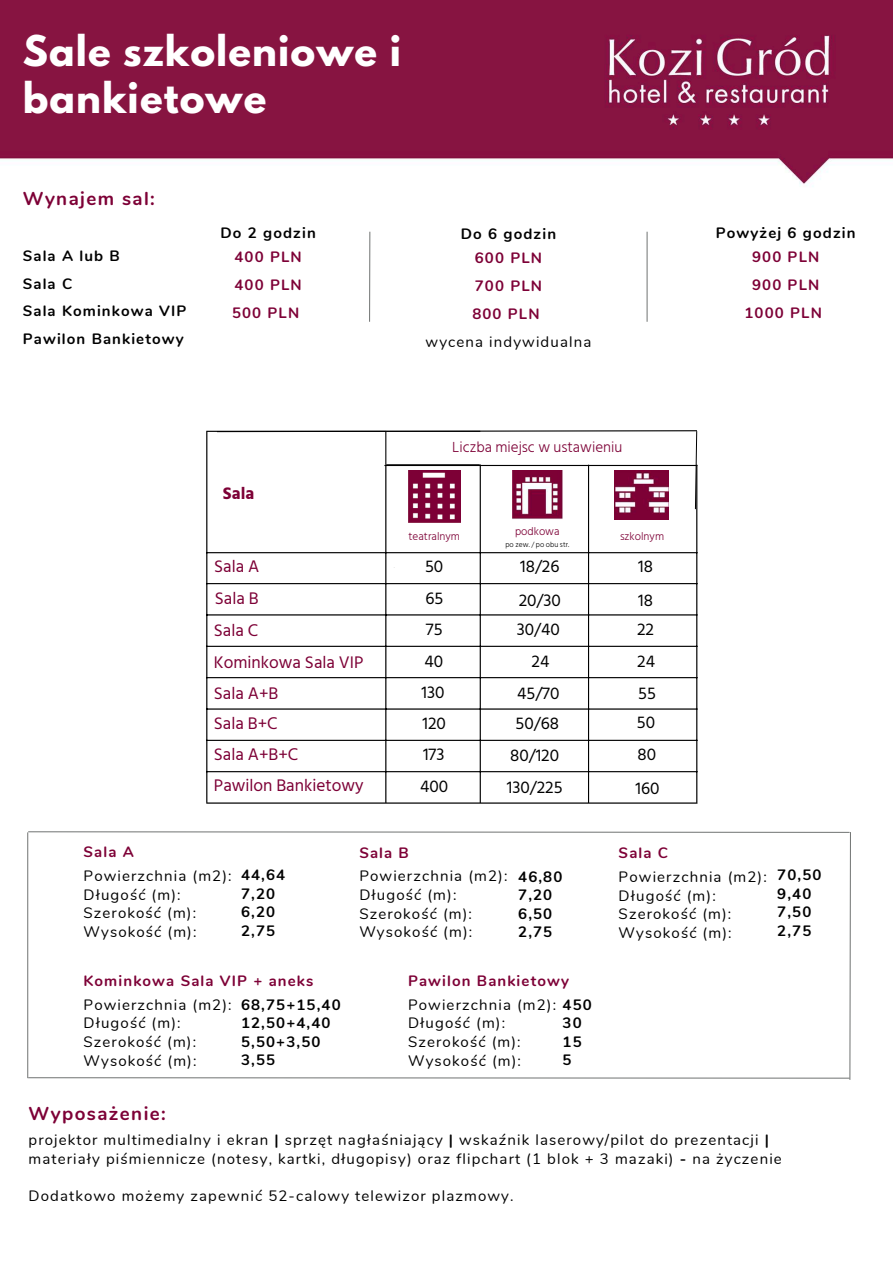
<style>
.page{position:relative;width:893px;height:1263px;background:#fff}
.page>*{position:absolute;margin:0;border:0;box-sizing:border-box;transform-origin:0 0}
.t1{font:700 37.5px/46.7px "League Spartan";letter-spacing:.03em;color:#fff}
.t2{font:700 18.75px "Nunito";letter-spacing:.075em;color:#7d0036}
.t3{font:17.25px/31.3px "Hind Siliguri";color:#000}
.t4{font:17.25px/32px "Hind Siliguri";color:#7d0036}
.t5{font:700 17.25px "Hind Siliguri";color:#7d0036}
.t6{font:15px/18.8px "Nunito";letter-spacing:.075em;color:#000}
.t7{font:700 15px/18.6px "Nunito";letter-spacing:.075em;color:#000}
.t8{font:700 15px/28.1px "Nunito";letter-spacing:.075em;color:#7d0036;text-align:justify}
.t9{font:300 15px "Hind Siliguri";color:#7d0036}
.t10{font:300 11.25px "Hind Siliguri";color:#7d0036}
.t11{font:300 7.5px "Hind Siliguri";color:#000}
.s1{font-weight:400;color:#000}
.s2{color:#000}
.s3{font-weight:700}
</style>
<div class="page">
<img style="left:0;top:0;width:893px;height:187px">
<hr style="left:647px;top:232px;width:1px;height:90px;background:#707372">
<hr style="left:206px;top:432px;width:1px;height:370px;background:#000">
<hr style="left:385px;top:464px;width:1px;height:338px;background:#000">
<hr style="left:480px;top:464px;width:1px;height:338px;background:#000">
<hr style="left:588px;top:465px;width:1px;height:337px;background:#000">
<hr style="left:696px;top:465px;width:1px;height:337px;background:#000">
<hr style="left:206px;top:431px;width:180px;height:1px;background:#000">
<hr style="left:206px;top:552px;width:491px;height:1px;background:#000">
<hr style="left:206px;top:583px;width:491px;height:1px;background:#000">
<hr style="left:206px;top:614px;width:491px;height:1px;background:#000">
<hr style="left:206px;top:646px;width:491px;height:1px;background:#000">
<hr style="left:206px;top:677px;width:491px;height:1px;background:#000">
<hr style="left:206px;top:708px;width:491px;height:1px;background:#000">
<hr style="left:206px;top:740px;width:491px;height:1px;background:#000">
<hr style="left:206px;top:771px;width:491px;height:1px;background:#000">
<hr style="left:206px;top:802px;width:491px;height:1px;background:#000">
<img style="left:408px;top:510px;width:52px;height:12px">
<img style="left:512px;top:510px;width:50px;height:10px">
<img style="left:614px;top:510px;width:54px;height:10px">
<svg style="left:216px;top:430px;width:482px;height:80px"></svg>
<hr style="left:27px;top:832px;width:1px;height:246px;background:#707372">
<svg style="left:28px;top:831px;width:823px;height:249px"></svg>
<svg style="left:369px;top:231px;width:1px;height:91px"></svg>
<h1 class="t1" style="left:23px;top:33px;width:380px">Sale szkoleniowe i bankietowe</h1>
<p class="t2" style="left:23px;top:186px;width:134px">Wynajem sal:</p>
<p class="t7" style="left:23px;top:242px;width:165px;line-height:27.6px">Sala A lub B<br>Sala C<br>Sala Kominkowa VIP<br>Pawilon Bankietowy</p>
<p class="t7" style="left:220px;top:224px;width:97px">Do 2 godzin</p>
<p class="t8" style="left:232px;top:242px;width:71px">400 PLN 400 PLN 500 PLN</p>
<p class="t5" style="left:223px;top:483px;width:33px">Sala</p>
<p class="t4" style="left:214px;top:550px;width:151px">Sala A<br>Sala B<br>Sala C<br>Kominkowa Sala VIP</p>
<p class="t4" style="left:214px;top:677px;width:66px">Sala A+B</p>
<p class="t4" style="left:214px;top:707px;width:65px">Sala B+C</p>
<p class="t4" style="left:214px;top:738px;width:86px">Sala A+B+C</p>
<p class="t4" style="left:214px;top:769px;width:151px">Pawilon Bankietowy</p>
<p class="t7" style="left:461px;top:225px;width:97px">Do 6 godzin</p>
<p class="t8" style="left:472px;top:244px;width:71px">600 PLN 700 PLN 800 PLN</p>
<p class="t6" style="left:425px;top:333px;width:167px">wycena indywidualna</p>
<p class="t9" style="left:452px;top:438px;width:172px">Liczba miejsc w ustawieniu</p>
<p class="t10" style="left:408px;top:530px;width:53px">teatralnym</p>
<p class="t10" style="left:515px;top:524px;width:46px">podkowa</p>
<p class="t11" style="left:505px;top:540px;width:65px">po zew. / po obu str.</p>
<p class="t3" style="left:420px;top:550px;width:30px;text-align:center">50<br>65<br>75<br>40<br>130<br>120<br>173<br>400</p>
<p class="t3" style="left:519px;top:549px;width:44px;line-height:33.7px">18/26<br>20/30</p>
<p class="t3" style="left:517px;top:613px;width:45px">30/40</p>
<p class="t3" style="left:531px;top:645px;width:19px">24</p>
<p class="t3" style="left:517px;top:677px;width:44px">45/70</p>
<p class="t3" style="left:515px;top:708px;width:45px">50/68</p>
<p class="t3" style="left:510px;top:740px;width:51px">80/120</p>
<p class="t3" style="left:507px;top:772px;width:57px">130/225</p>
<p class="t10" style="left:620px;top:530px;width:46px">szkolnym</p>
<p class="t3" style="left:638px;top:549px;width:16px;line-height:33.7px">18<br>18</p>
<p class="t3" style="left:637px;top:613px;width:20px;line-height:31.7px;text-align:justify">22<br>24<br>55</p>
<p class="t3" style="left:635px;top:705px;width:26px;line-height:33.1px">50<br>80<br>160</p>
<p class="t7" style="left:716px;top:224px;width:141px">Powyżej 6 godzin</p>
<p class="t8" style="left:744px;top:242px;width:79px;text-align:center">900 PLN<br>900 PLN<br>1000 PLN</p>
<p class="t8" style="left:84px;top:838px;width:52px">Sala A</p>
<p class="t6" style="left:84px;top:866px;width:150px">Powierzchnia (m2):<br>Długość (m):<br>Szerokość (m):<br>Wysokość (m):</p>
<p class="t7" style="left:241px;top:866px;width:46px">44,64<br>7,20<br>6,20<br>2,75</p>
<p class="t8" style="left:84px;top:967px;width:231px">Kominkowa Sala VIP + aneks</p>
<p class="t6" style="left:84px;top:995px;width:150px">Powierzchnia (m2):<br>Długość (m):<br>Szerokość (m):<br>Wysokość (m):</p>
<p class="t7" style="left:241px;top:995px;width:101px">68,75+15,40<br>12,50+4,40<br>5,50+3,50<br>3,55</p>
<p class="t8" style="left:359px;top:838px;width:51px">Sala B</p>
<p class="t6" style="left:359px;top:867px;width:150px">Powierzchnia (m2):<br>Długość (m):<br>Szerokość (m):<br>Wysokość (m):</p>
<p class="t7" style="left:518px;top:867px;width:46px">46,80<br>7,20<br>6,50<br>2,75</p>
<p class="t8" style="left:408px;top:969px;width:185px;line-height:23.4px">Pawilon Bankietowy<br><span class="s1">Powierzchnia (m2):</span> <span class="s2">450</span></p>
<p class="t6" style="left:408px;top:1014px;width:114px">Długość (m):<br>Szerokość (m):<br>Wysokość (m):</p>
<p class="t7" style="left:562px;top:1014px;width:21px;text-align:justify">30<br>15<br>5</p>
<p class="t8" style="left:618px;top:839px;width:51px">Sala C</p>
<p class="t6" style="left:618px;top:867px;width:150px">Powierzchnia (m2):<br>Długość (m):<br>Szerokość (m):<br>Wysokość (m):</p>
<p class="t7" style="left:777px;top:866px;width:46px">70,50<br>9,40<br>7,50<br>2,75</p>
<p class="t2" style="left:29px;top:1100px;width:139px">Wyposażenie:</p>
<p class="t6" style="left:29px;top:1131px;width:755px">projektor multimedialny i ekran <span class="s3">|</span> sprzęt nagłaśniający <span class="s3">|</span> wskaźnik laserowy/pilot do prezentacji <span class="s3">| </span>materiały piśmiennicze (notesy, kartki, długopisy) oraz flipchart (1 blok + 3 mazaki) <span class="s3">-</span> na życzenie</p>
<p class="t6" style="left:29px;top:1186px;width:486px">Dodatkowo możemy zapewnić 52-calowy telewizor plazmowy.</p>
</div>
